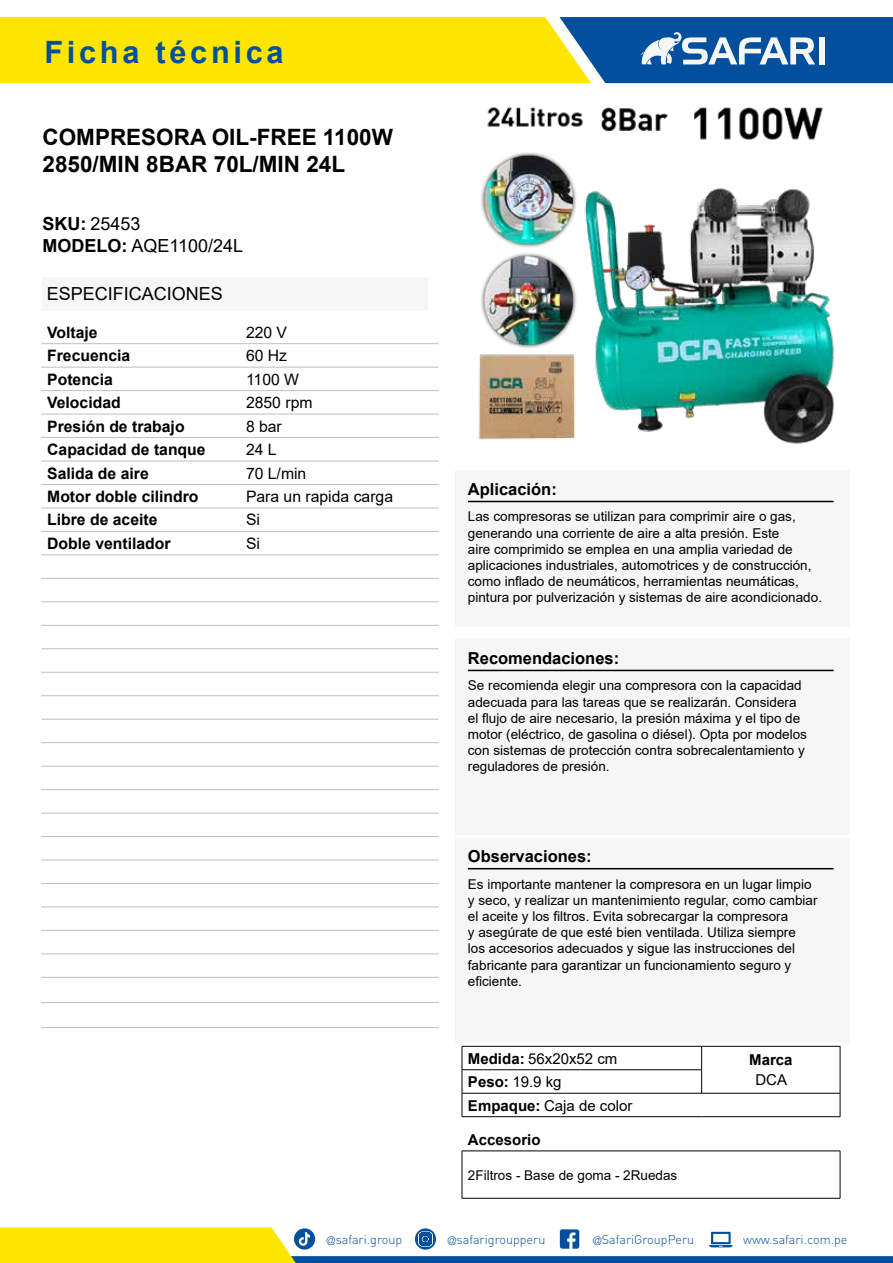
<style>
.page{position:relative;width:893px;height:1263px;background:#fff}
.page>*{position:absolute;margin:0;border:0;box-sizing:border-box;transform-origin:0 0}
.t1{font:700 30.75px "Arial";letter-spacing:.12em;color:#02509d}
.t2{font:700 22.5px/27px "Arial";color:#000}
.t3{font:18px/21.9px "Arial";color:#000}
.t4{font:700 16.5px "Arial";color:#000}
.t5{font:700 15.75px "Arial";color:#000}
.t6{font:15.75px "Arial";color:#000}
.t7{font:15px "Arial";color:#000}
.t8{font:700 15px "Arial";color:#000}
.t9{font:13.5px/16.2px "Arial";color:#000}
.t10{font:300 12.6px "DIN";color:#02509d}
.s1{font-weight:700}
.s2{font-family:"Helvetica LT Std";font-stretch:condensed;font-size:11.25px}
</style>
<div class="page">
<svg style="left:0;top:1227px;width:893px;height:36px"></svg>
<svg style="left:0;top:17px;width:893px;height:66px;background:#b1b83e"></svg>
<div style="left:819px;top:37px;width:6px;height:27px;background:#f6f6f6"></div>
<div style="left:455px;top:470px;width:395px;height:157px;background:#f6f6f6"></div>
<hr style="left:468px;top:501px;width:366px;height:1px;background:#000">
<div style="left:455px;top:638px;width:395px;height:196px;background:#f6f6f6"></div>
<hr style="left:468px;top:670px;width:366px;height:1px;background:#000">
<div style="left:455px;top:838px;width:395px;height:204px;background:#f6f6f6"></div>
<hr style="left:468px;top:868px;width:366px;height:1px;background:#000">
<hr style="left:462px;top:1151px;width:378px;height:1px;background:#000">
<hr style="left:462px;top:1151px;width:1px;height:47px;background:#000">
<hr style="left:840px;top:1151px;width:1px;height:47px;background:#000">
<hr style="left:462px;top:1198px;width:378px;height:1px;background:#000">
<hr style="left:41px;top:343px;width:199px;height:1px;background:#bfbfbf">
<hr style="left:240px;top:343px;width:199px;height:1px;background:#bfbfbf">
<hr style="left:41px;top:1027px;width:199px;height:1px;background:#bfbfbf">
<hr style="left:240px;top:1027px;width:199px;height:1px;background:#bfbfbf">
<hr style="left:41px;top:367px;width:199px;height:1px;background:#bfbfbf">
<hr style="left:240px;top:367px;width:199px;height:1px;background:#bfbfbf">
<hr style="left:41px;top:390px;width:199px;height:1px;background:#bfbfbf">
<hr style="left:240px;top:390px;width:199px;height:1px;background:#bfbfbf">
<hr style="left:41px;top:414px;width:199px;height:1px;background:#bfbfbf">
<hr style="left:240px;top:414px;width:199px;height:1px;background:#bfbfbf">
<hr style="left:41px;top:437px;width:199px;height:1px;background:#bfbfbf">
<hr style="left:240px;top:437px;width:199px;height:1px;background:#bfbfbf">
<hr style="left:41px;top:461px;width:199px;height:1px;background:#bfbfbf">
<hr style="left:240px;top:461px;width:199px;height:1px;background:#bfbfbf">
<hr style="left:41px;top:484px;width:199px;height:1px;background:#bfbfbf">
<hr style="left:240px;top:484px;width:199px;height:1px;background:#bfbfbf">
<hr style="left:41px;top:508px;width:199px;height:1px;background:#bfbfbf">
<hr style="left:240px;top:508px;width:199px;height:1px;background:#bfbfbf">
<hr style="left:41px;top:531px;width:199px;height:1px;background:#bfbfbf">
<hr style="left:240px;top:531px;width:199px;height:1px;background:#bfbfbf">
<hr style="left:41px;top:555px;width:199px;height:1px;background:#bfbfbf">
<hr style="left:240px;top:555px;width:199px;height:1px;background:#bfbfbf">
<hr style="left:41px;top:578px;width:199px;height:1px;background:#bfbfbf">
<hr style="left:240px;top:578px;width:199px;height:1px;background:#bfbfbf">
<hr style="left:41px;top:602px;width:199px;height:1px;background:#bfbfbf">
<hr style="left:240px;top:602px;width:199px;height:1px;background:#bfbfbf">
<hr style="left:41px;top:625px;width:199px;height:1px;background:#bfbfbf">
<hr style="left:240px;top:625px;width:199px;height:1px;background:#bfbfbf">
<hr style="left:41px;top:648px;width:199px;height:1px;background:#bfbfbf">
<hr style="left:240px;top:648px;width:199px;height:1px;background:#bfbfbf">
<hr style="left:41px;top:672px;width:199px;height:1px;background:#bfbfbf">
<hr style="left:240px;top:672px;width:199px;height:1px;background:#bfbfbf">
<hr style="left:41px;top:695px;width:199px;height:1px;background:#bfbfbf">
<hr style="left:240px;top:695px;width:199px;height:1px;background:#bfbfbf">
<hr style="left:41px;top:719px;width:199px;height:1px;background:#bfbfbf">
<hr style="left:240px;top:719px;width:199px;height:1px;background:#bfbfbf">
<hr style="left:41px;top:742px;width:199px;height:1px;background:#bfbfbf">
<hr style="left:240px;top:742px;width:199px;height:1px;background:#bfbfbf">
<hr style="left:41px;top:766px;width:199px;height:1px;background:#bfbfbf">
<hr style="left:240px;top:766px;width:199px;height:1px;background:#bfbfbf">
<hr style="left:41px;top:789px;width:199px;height:1px;background:#bfbfbf">
<hr style="left:240px;top:789px;width:199px;height:1px;background:#bfbfbf">
<hr style="left:41px;top:813px;width:199px;height:1px;background:#bfbfbf">
<hr style="left:240px;top:813px;width:199px;height:1px;background:#bfbfbf">
<hr style="left:41px;top:836px;width:199px;height:1px;background:#bfbfbf">
<hr style="left:240px;top:836px;width:199px;height:1px;background:#bfbfbf">
<hr style="left:41px;top:860px;width:199px;height:1px;background:#bfbfbf">
<hr style="left:240px;top:860px;width:199px;height:1px;background:#bfbfbf">
<hr style="left:41px;top:883px;width:199px;height:1px;background:#bfbfbf">
<hr style="left:240px;top:883px;width:199px;height:1px;background:#bfbfbf">
<hr style="left:41px;top:907px;width:199px;height:1px;background:#bfbfbf">
<hr style="left:240px;top:907px;width:199px;height:1px;background:#bfbfbf">
<hr style="left:41px;top:930px;width:199px;height:1px;background:#bfbfbf">
<hr style="left:240px;top:930px;width:199px;height:1px;background:#bfbfbf">
<hr style="left:41px;top:954px;width:199px;height:1px;background:#bfbfbf">
<hr style="left:240px;top:954px;width:199px;height:1px;background:#bfbfbf">
<hr style="left:41px;top:977px;width:199px;height:1px;background:#bfbfbf">
<hr style="left:240px;top:977px;width:199px;height:1px;background:#bfbfbf">
<hr style="left:41px;top:1002px;width:199px;height:1px;background:#bfbfbf">
<hr style="left:240px;top:1002px;width:199px;height:1px;background:#bfbfbf">
<img style="left:478px;top:107px;width:356px;height:337px">
<div style="left:43px;top:277px;width:385px;height:33px;background:#f6f6f6"></div>
<hr style="left:462px;top:1069px;width:239px;height:1px;background:#000">
<hr style="left:462px;top:1093px;width:240px;height:1px;background:#000">
<hr style="left:702px;top:1093px;width:138px;height:1px;background:#000">
<hr style="left:462px;top:1046px;width:240px;height:1px;background:#000">
<hr style="left:702px;top:1046px;width:138px;height:1px;background:#000">
<svg style="left:701px;top:1046px;width:1px;height:47px"></svg>
<svg style="left:462px;top:1046px;width:1px;height:70px"></svg>
<svg style="left:840px;top:1046px;width:1px;height:70px"></svg>
<hr style="left:462px;top:1116px;width:240px;height:1px;background:#000">
<hr style="left:702px;top:1116px;width:138px;height:1px;background:#000">
<h1 class="t1" style="left:44px;top:34px;width:241px">Ficha técnica</h1>
<h2 class="t2" style="left:43px;top:126px;width:352px">COMPRESORA OIL-FREE 1100W<br>2850/MIN 8BAR 70L/MIN 24L</h2>
<h3 class="t3" style="left:43px;top:213px;width:202px"><span class="s1">SKU:</span> 25453<br><span class="s1">MODELO:</span> AQE1100/24L</h3>
<h3 class="t3" style="left:47px;top:282px;width:178px">ESPECIFICACIONES</h3>
<p class="t5" style="left:47px;top:326px;width:52px">Voltaje</p>
<p class="t6" style="left:246px;top:326px;width:43px">220 V</p>
<p class="t5" style="left:47px;top:350px;width:85px">Frecuencia</p>
<p class="t6" style="left:246px;top:350px;width:43px">60 Hz</p>
<p class="t5" style="left:47px;top:373px;width:67px">Potencia</p>
<p class="t6" style="left:246px;top:373px;width:55px">1100 W</p>
<p class="t5" style="left:47px;top:397px;width:75px">Velocidad</p>
<p class="t6" style="left:246px;top:397px;width:68px">2850 rpm</p>
<p class="t5" style="left:47px;top:420px;width:139px">Presión de trabajo</p>
<p class="t6" style="left:246px;top:420px;width:37px">8 bar</p>
<p class="t5" style="left:47px;top:444px;width:160px">Capacidad de tanque</p>
<p class="t6" style="left:246px;top:444px;width:32px">24 L</p>
<p class="t5" style="left:47px;top:467px;width:103px">Salida de aire</p>
<p class="t6" style="left:246px;top:467px;width:62px">70 L/min</p>
<p class="t5" style="left:47px;top:490px;width:153px">Motor doble cilindro</p>
<p class="t6" style="left:246px;top:490px;width:149px">Para un rapida carga</p>
<p class="t5" style="left:47px;top:514px;width:112px">Libre de aceite</p>
<p class="t6" style="left:246px;top:514px;width:16px">Si</p>
<p class="t5" style="left:47px;top:537px;width:125px">Doble ventilador</p>
<p class="t6" style="left:246px;top:537px;width:16px">Si</p>
<p class="t4" style="left:468px;top:483px;width:90px">Aplicación:</p>
<p class="t9" style="left:468px;top:510px;width:356px">Las compresoras se utilizan para comprimir aire o gas, generando una corriente de aire a alta presión. Este<br>aire comprimido se emplea en una amplia variedad de aplicaciones industriales, automotrices y de construcción, como inflado de neumáticos, herramientas neumáticas, pintura por pulverización y sistemas de aire acondicionado.</p>
<p class="t4" style="left:468px;top:652px;width:153px">Recomendaciones:</p>
<p class="t9" style="left:468px;top:679px;width:341px">Se recomienda elegir una compresora con la capacidad adecuada para las tareas que se realizarán. Considera el flujo de aire necesario, la presión máxima y el tipo de motor (eléctrico, de gasolina o diésel). Opta por modelos con sistemas de protección contra sobrecalentamiento y reguladores de presión.</p>
<p class="t4" style="left:468px;top:850px;width:125px">Observaciones:</p>
<p class="t9" style="left:468px;top:877px;width:351px">Es importante mantener la compresora en un lugar limpio y seco, y realizar un mantenimiento regular, como cambiar el aceite y los filtros. Evita sobrecargar la compresora<br>y asegúrate de que esté bien ventilada. Utiliza siempre<br>los accesorios adecuados y sigue las instrucciones del fabricante para garantizar un funcionamiento seguro y eficiente.</p>
<p class="t7" style="left:468px;top:1048px;width:151px"><span class="s1">Medida:</span> 56x20x52 cm</p>
<p class="t8" style="left:749px;top:1054px;width:45px">Marca</p>
<p class="t7" style="left:468px;top:1076px;width:95px"><span class="s1">Peso:</span> 19.9 kg</p>
<p class="t7" style="left:755px;top:1069px;width:33px">DCA</p>
<p class="t7" style="left:468px;top:1095px;width:166px"><span class="s1">Empaque:</span> Caja de color</p>
<p class="t8" style="left:468px;top:1134px;width:74px">Accesorio</p>
<p class="t9" style="left:468px;top:1168px;width:211px">2Filtros - Base de goma - 2Ruedas</p>
<p class="t10" style="left:327px;top:1234px;width:77px"><span class="s2">@</span>safari.group</p>
<p class="t10" style="left:448px;top:1234px;width:99px"><span class="s2">@</span>safarigroupperu</p>
<p class="t10" style="left:593px;top:1234px;width:103px"><span class="s2">@</span>SafariGroupPeru</p>
<p class="t10" style="left:743px;top:1234px;width:106px">www.safari.com.pe</p>
</div>
